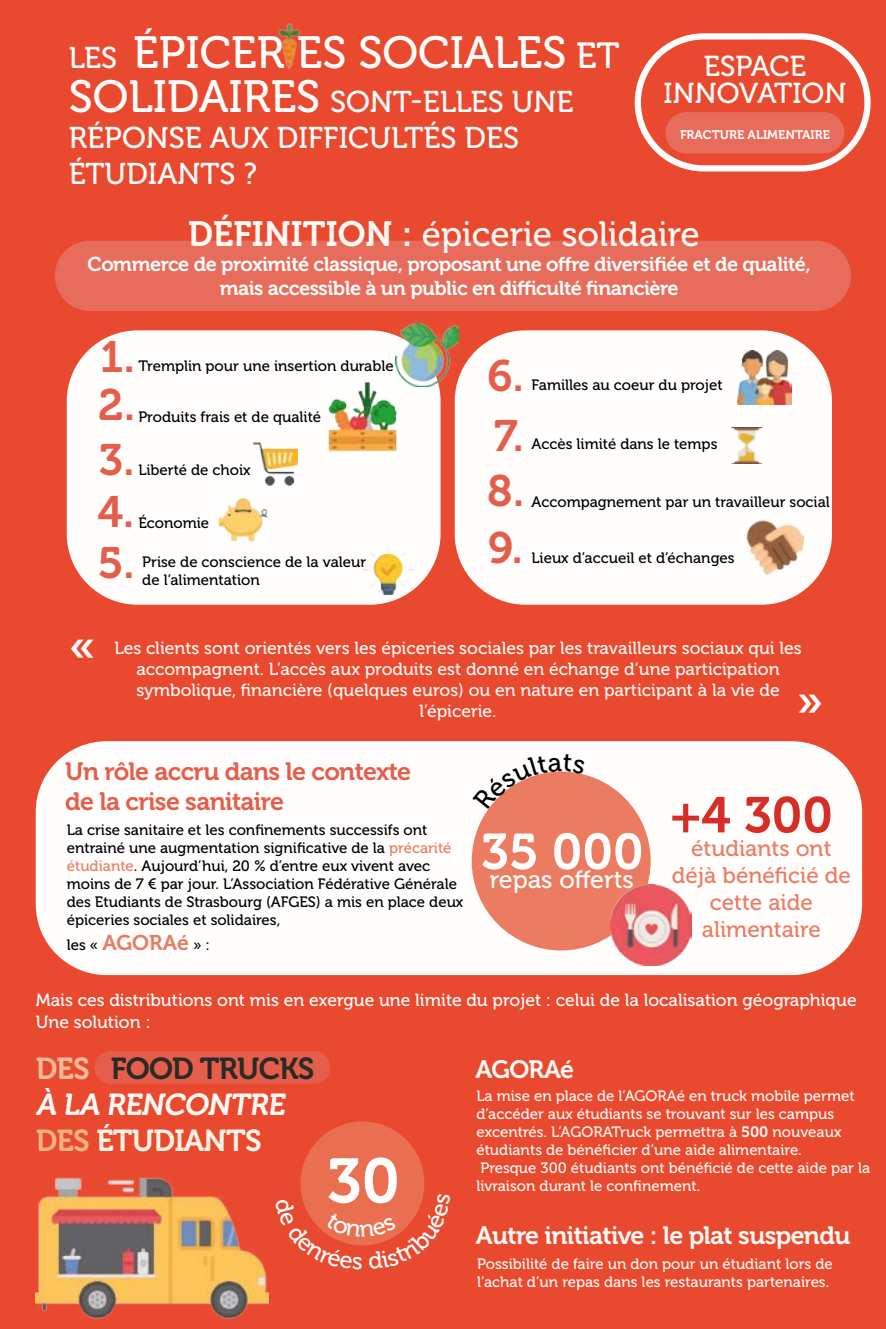
<style>
.page{position:relative;width:886px;height:1329px;background:#e9492f}
.page>*{position:absolute;margin:0;border:0;box-sizing:border-box;transform-origin:0 0}
.t1{font:62.5px "Museo 700";color:#fffefd}
.t2{font:50px "Museo 700";color:#fffefd}
.t3{font:50px "Museo 700";color:#d72d27}
.t4{font:45px "Museo 500";color:#fffefd}
.t5{font:43.75px/53.1px "Museo 700";color:#e55e4b}
.t6{font:43.75px "Museo 700";color:#fffefd}
.t7{font:35px "Museo 500";color:#fff9f4}
.t8{font:30.25px/36.2px "Museo 700";letter-spacing:-.025em;color:#fff9f4}
.t9{font:30px/36px "Museo 500";color:#fffefd}
.t10{font:28.75px/27.5px "Museo 500";color:#fffefd;text-align:center}
.t11{font:25px/30px "Museo 700";letter-spacing:-.025em;color:#e55e4b}
.t12{font:25px "Museo 700";letter-spacing:-.025em;color:#fff9f4}
.t13{font:25px "Museo 500";color:#fffefd}
.t14{font:22.5px/27px "Museo 500";color:#eb7c62;text-align:center}
.t15{font:20px/24px "Museo 700";letter-spacing:-.025em;color:#fffefd;text-align:center}
.t16{font:17.5px/21px "Museo 500";color:#fff9f4;text-align:center}
.t17{font:17.5px/22.5px "Museo 500";color:#fffefd}
.t18{font:15px/18px "Museo 500";color:#000}
.t19{font:15px/18px "Museo 500";color:#fff9f4}
.t20{font:12.5px "Museo 700";color:#fffefd}
.s1{font-size:30px}
.s2{font-size:36.25px}
.s3{font-size:45px}
.s4{font-family:"Museo 700"}
.s5{color:#ea7c63}
.s6{font-family:"Museo 700";font-size:21.25px;color:#e87c63}
.s7{color:#f6ba98}
.s8{color:#2a2b26}
.s9{color:#f5b182}
.s10{color:#fff4e5}
</style>
<div class="page">
<div style="left:36px;top:741px;width:826px;height:234px;background:#fffefd;border-radius:71px"></div>
<div style="left:665px;top:112px;width:179px;height:41px;background:#e76c5c;border-radius:21px"></div>
<div style="left:635px;top:33px;width:235px;height:138px;border:6px solid #fffefd;border-radius:66px"></div>
<div style="left:67px;top:330px;width:373px;height:275px;background:#fffefd;border-radius:71px"></div>
<div style="left:455px;top:330px;width:377px;height:275px;background:#fffefd;border-radius:71px"></div>
<div style="left:472px;top:771px;width:179px;height:179px;background:#eb7c62;border-radius:50%"></div>
<div style="left:300px;top:1121px;width:124px;height:124px;background:#ea6f50;border-radius:50%"></div>
<div style="left:94px;top:1051px;width:236px;height:33px;background:#e55e4b;border-radius:16px"></div>
<div style="left:55px;top:241px;width:796px;height:70px;background:#e76c5c;border-radius:35px"></div>
<img style="left:746px;top:520px;width:59px;height:55px">
<img style="left:738px;top:350px;width:54px;height:54px">
<img style="left:218px;top:497px;width:50px;height:45px">
<img style="left:254px;top:442px;width:43px;height:43px">
<img style="left:328px;top:381px;width:70px;height:71px">
<img style="left:35px;top:1177px;width:234px;height:142px">
<img style="left:610px;top:885px;width:81px;height:80px">
<img style="left:278px;top:22px;width:23px;height:48px">
<img style="left:362px;top:544px;width:51px;height:51px">
<img style="left:396px;top:323px;width:62px;height:63px">
<img style="left:730px;top:427px;width:33px;height:37px">
<svg style="left:488px;top:771px;width:97px;height:39px"></svg>
<svg style="left:301px;top:1194px;width:123px;height:52px"></svg>
<p class="t4" style="left:69px;top:28px;width:552px"><span class="s1">LES</span> ÉPICER ES SOCIALES <span class="s2">ET</span></p>
<p class="t9" style="left:69px;top:84px;width:506px"><span class="s3">SOLIDAIRES</span> SONT-ELLES UNE<br>RÉPONSE AUX DIFFICULTÉS DES<br>ÉTUDIANTS ?</p>
<p class="t10" style="left:664px;top:52px;width:184px">ESPACE<br>INNOVATION</p>
<p class="t20" style="left:680px;top:128px;width:151px">FRACTURE ALIMENTAIRE</p>
<p class="t7" style="left:188px;top:214px;width:513px"><span class="s4">DÉFINITION :</span> épicerie solidaire</p>
<p class="t15" style="left:88px;top:253px;width:725px">Commerce de proximité classique, proposant une offre diversifiée et de qualité, mais accessible à un public en difficulté financière</p>
<p class="t5" style="left:100px;top:331px;width:36px">1.</p>
<p class="t18" style="left:138px;top:357px;width:257px">Tremplin pour une insertion durable</p>
<p class="t18" style="left:138px;top:408px;width:184px">Produits frais et de qualité</p>
<p class="t18" style="left:138px;top:461px;width:114px">Liberté de choix</p>
<p class="t18" style="left:138px;top:514px;width:72px">Économie</p>
<p class="t18" style="left:142px;top:553px;width:225px">Prise de conscience de la valeur de l’alimentation</p>
<p class="t5" style="left:98px;top:379px;width:39px;text-align:justify">2.<br>3.<br>4.</p>
<p class="t5" style="left:98px;top:537px;width:39px">5.</p>
<p class="t5" style="left:487px;top:346px;width:38px;line-height:60.4px">6.<br>7.</p>
<p class="t5" style="left:487px;top:463px;width:39px;line-height:57px">8.<br>9.</p>
<p class="t18" style="left:531px;top:376px;width:193px">Familles au coeur du projet</p>
<p class="t18" style="left:531px;top:435px;width:188px">Accès limité dans le temps</p>
<p class="t18" style="left:531px;top:493px;width:300px">Accompagnement par un travailleur social</p>
<p class="t18" style="left:531px;top:549px;width:205px">Lieux d’accueil et d’échanges</p>
<p class="t6" style="left:69px;top:621px;width:28px">«</p>
<p class="t16" style="left:114px;top:638px;width:689px">Les clients sont orientés vers les épiceries sociales par les travailleurs sociaux qui les accompagnent. L’accès aux produits est donné en échange d’une participation symbolique, financière (quelques euros) ou en nature en participant à la vie de l’épicerie.</p>
<p class="t6" style="left:796px;top:677px;width:28px">»</p>
<p class="t11" style="left:65px;top:756px;width:347px">Un rôle accru dans le contexte de la crise sanitaire</p>
<p class="t18" style="left:67px;top:821px;width:398px">La crise sanitaire et les confinements successifs ont entrainé une augmentation significative de la <span class="s5">précarité étudiante</span>. Aujourd’hui, 20 % d’entre eux vivent avec moins de 7 € par jour. L’Association Fédérative Générale des Etudiants de Strasbourg (AFGES) a mis en place deux épiceries sociales et solidaires,</p>
<p class="t18" style="left:67px;top:936px;width:145px">les « <span class="s6">AGORAé</span> » :</p>
<p class="t2" style="left:481px;top:824px;width:164px">35 000</p>
<p class="t13" style="left:490px;top:866px;width:146px">repas offerts</p>
<p class="t3" style="left:670px;top:787px;width:164px">+4 300</p>
<p class="t14" style="left:672px;top:835px;width:181px">étudiants ont déjà bénéficié de cette aide alimentaire</p>
<p class="t17" style="left:36px;top:988px;width:822px">Mais ces distributions ont mis en exergue une limite du projet : celui de la localisation géographique<br>Une solution :</p>
<p class="t8" style="left:36px;top:1050px;width:280px"><span class="s7">DES</span> <span class="s8">FOOD TRUCKS<br></span>À LA RENCONTRE<br><span class="s9">DES</span> <span class="s10">ÉTUDIANTS</span></p>
<p class="t1" style="left:327px;top:1146px;width:74px">30</p>
<p class="t12" style="left:475px;top:1056px;width:100px">AGORAé</p>
<p class="t19" style="left:476px;top:1087px;width:395px">La mise en place de l’AGORAé en truck mobile permet d’accéder aux étudiants se trouvant sur les campus excentrés. L’AGORATruck permettra à <span class="s4">500</span> nouveaux étudiants de bénéficier d’une aide alimentaire.<br>Presque 300 étudiants ont bénéficié de cette aide par la livraison durant le confinement.</p>
<p class="t12" style="left:476px;top:1222px;width:376px">Autre initiative : le plat suspendu</p>
<p class="t19" style="left:477px;top:1255px;width:357px">Possibilité de faire un don pour un étudiant lors de l’achat d’un repas dans les restaurants partenaires.</p>
</div>
